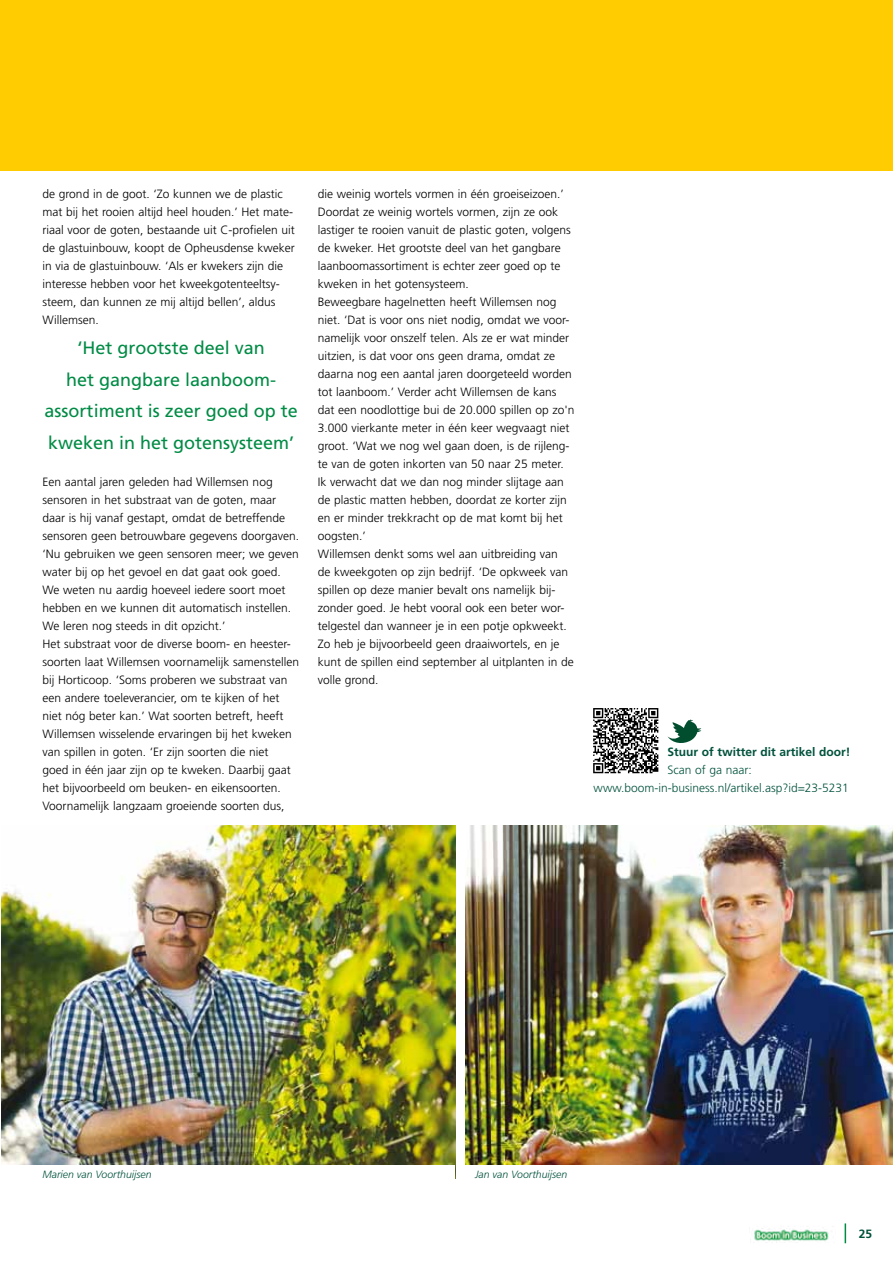
<style>
.page{position:relative;width:893px;height:1263px;background:#fff}
.page>*{position:absolute;margin:0;border:0;box-sizing:border-box;transform-origin:0 0}
.t1{font:18px/31.5px "Frutiger";color:#008b45;text-align:center}
.t2{font:300 12px/18px "Frutiger";color:#000}
.t3{font:300 12px/18px "Frutiger";color:#00523c}
.t4{font:700 12px "Frutiger";color:#00523c}
.t5{font:italic 300 10.5px "Frutiger";color:#00523c}
</style>
<div class="page">
<svg style="left:845px;top:1223px;width:1px;height:20px"></svg>
<img style="left:754px;top:1228px;width:75px;height:15px">
<div style="left:0;top:0;width:893px;height:170px;background:#fecc00"></div>
<img style="left:1px;top:826px;width:454px;height:339px">
<img style="left:466px;top:826px;width:427px;height:339px">
<svg style="left:593px;top:708px;width:65px;height:65px"></svg>
<svg style="left:667px;top:719px;width:34px;height:24px"></svg>
<p class="t2" style="left:43px;top:185px;width:254px">de grond in de goot. ‘Zo kunnen we de plastic mat bij het rooien altijd heel houden.’ Het mate&shy;riaal voor de goten, bestaande uit C-profielen uit de glastuinbouw, koopt de Opheusdense kweker in via de glastuinbouw. ‘Als er kwekers zijn die interesse hebben voor het kweekgotenteeltsy&shy;steem, dan kunnen ze mij altijd bellen’, aldus Willemsen.</p>
<h1 class="t1" style="left:45px;top:332px;width:255px">‘Het grootste deel van<br>het gangbare laanboom&shy;assortiment is zeer goed op te kweken in het gotensysteem’</h1>
<p class="t2" style="left:43px;top:473px;width:258px">Een aantal jaren geleden had Willemsen nog sensoren in het substraat van de goten, maar daar is hij vanaf gestapt, omdat de betreffende sensoren geen betrouwbare gegevens doorgaven. ‘Nu gebruiken we geen sensoren meer; we geven water bij op het gevoel en dat gaat ook goed.<br>We weten nu aardig hoeveel iedere soort moet hebben en we kunnen dit automatisch instellen.<br>We leren nog steeds in dit opzicht.’<br>Het substraat voor de diverse boom- en heester&shy;soorten laat Willemsen voornamelijk samenstellen bij Horticoop. ‘Soms proberen we substraat van een andere toeleverancier, om te kijken of het niet nóg beter kan.’ Wat soorten betreft, heeft Willemsen wisselende ervaringen bij het kweken van spillen in goten. ‘Er zijn soorten die niet<br>goed in één jaar zijn op te kweken. Daarbij gaat het bijvoorbeeld om beuken- en eikensoorten.<br>Voornamelijk langzaam groeiende soorten dus,</p>
<p class="t2" style="left:318px;top:185px;width:258px">die weinig wortels vormen in één groeiseizoen.’ Doordat ze weinig wortels vormen, zijn ze ook lastiger te rooien vanuit de plastic goten, volgens de kweker. Het grootste deel van het gangbare laanboomassortiment is echter zeer goed op te kweken in het gotensysteem.<br>Beweegbare hagelnetten heeft Willemsen nog niet. ‘Dat is voor ons niet nodig, omdat we voor&shy;namelijk voor onszelf telen. Als ze er wat minder uitzien, is dat voor ons geen drama, omdat ze daarna nog een aantal jaren doorgeteeld worden tot laanboom.’ Verder acht Willemsen de kans dat een noodlottige bui de 20.000 spillen op zo'n 3.000 vierkante meter in één keer wegvaagt niet groot. ‘Wat we nog wel gaan doen, is de rijleng&shy;te van de goten inkorten van 50 naar 25 meter.<br>Ik verwacht dat we dan nog minder slijtage aan de plastic matten hebben, doordat ze korter zijn en er minder trekkracht op de mat komt bij het oogsten.’<br>Willemsen denkt soms wel aan uitbreiding van<br>de kweekgoten op zijn bedrijf. ‘De opkweek van spillen op deze manier bevalt ons namelijk bij&shy;zonder goed. Je hebt vooral ook een beter wor&shy;telgestel dan wanneer je in een potje opkweekt.<br>Zo heb je bijvoorbeeld geen draaiwortels, en je kunt de spillen eind september al uitplanten in de volle grond.</p>
<p class="t4" style="left:667px;top:745px;width:185px">Stuur of twitter dit artikel door!</p>
<p class="t3" style="left:594px;top:761px;width:257px;text-indent:74px">Scan of ga naar: www.boom-in-business.nl/artikel.asp?id=23-5231</p>
<p class="t5" style="left:43px;top:1168px;width:111px">Marien van Voorthuijsen</p>
<p class="t5" style="left:475px;top:1168px;width:94px">Jan van Voorthuijsen</p>
<p class="t4" style="left:859px;top:1227px;width:15px">25</p>
</div>
